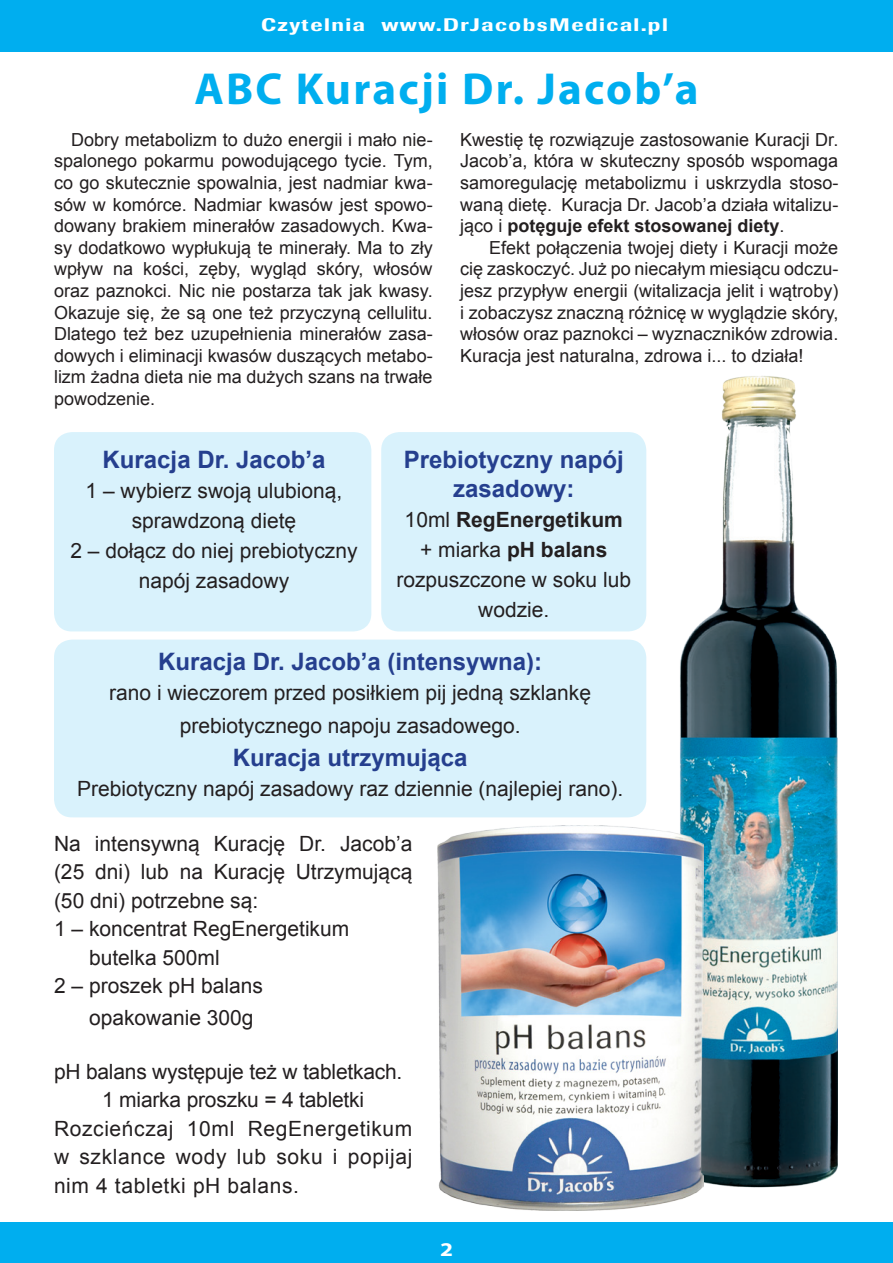
<style>
.page{position:relative;width:893px;height:1263px;background:#fff}
.page>*{position:absolute;margin:0;border:0;box-sizing:border-box;transform-origin:0 0}
.t1{font:700 45px "Myriad Pro";letter-spacing:.05em;color:#00aeef}
.t2{font:700 24px/28.5px "Arial";color:#253f8e;text-align:center}
.t3{font:21px/30px "Arial";color:#231f20;text-align:center}
.t4{font:21px/28.5px "Arial";letter-spacing:.03em;color:#231f20}
.t5{font:700 21px "Arial";color:#231f20}
.t6{font:700 19.5px "Myriad Pro";color:#fff;scale:1.2 1}
.t7{font:18px/21.6px "Arial";color:#231f20}
.t8{font:700 18px "Arial";color:#231f20}
.t9{font:500 18px "Imago";letter-spacing:.07em;color:#fff;scale:1.2 1}
.s1{font-weight:400}
</style>
<div class="page">
<div style="left:54px;top:639px;width:592px;height:178px;background:#d9f2fc;border-radius:18px"></div>
<div style="left:54px;top:432px;width:317px;height:199px;background:#d9f2fc;border-radius:18px"></div>
<div style="left:381px;top:432px;width:265px;height:199px;background:#d9f2fc;border-radius:18px"></div>
<hr style="left:0;top:1222px;width:3px;height:41px;background:#00aeef">
<div style="left:0;top:0;width:893px;height:52px;background:#00aeef"></div>
<div style="left:3px;top:1222px;width:890px;height:41px;background:#00aeef"></div>
<img style="left:680px;top:376px;width:157px;height:812px">
<img style="left:438px;top:825px;width:265px;height:385px">
<p class="t9" style="left:261px;top:14px;width:88px">Czytelnia</p>
<p class="t9" style="left:381px;top:14px;width:240px">www.DrJacobsMedical.pl</p>
<p class="t1" style="left:194px;top:59px;width:506px">ABC Kuracji Dr. Jacob a’</p>
<p class="t7" style="left:71px;top:129px;width:363px">Dobry metabolizm to dużo energii i mało nie-</p>
<p class="t7" style="left:54px;top:150px;width:380px">spalonego pokarmu powodującego tycie. Tym,</p>
<p class="t7" style="left:460px;top:129px;width:379px">Kwestię tę rozwiązuje zastosowanie Kuracji Dr.<br>Jacob ,a’ która w skuteczny sposób wspomaga</p>
<p class="t7" style="left:54px;top:172px;width:380px">co go skutecznie spowalnia, jest nadmiar kwa-</p>
<p class="t7" style="left:460px;top:172px;width:379px">samoregulację metabolizmu i uskrzydla stoso-</p>
<p class="t7" style="left:54px;top:194px;width:380px">sów w komórce. Nadmiar kwasów jest spowo-</p>
<p class="t7" style="left:460px;top:194px;width:93px">waną dietę.</p>
<p class="t7" style="left:561px;top:194px;width:278px">Kuracja Dr. Jacob a’ działa witalizu-</p>
<p class="t7" style="left:54px;top:215px;width:380px">dowany brakiem minerałów zasadowych. Kwa-</p>
<p class="t8" style="left:460px;top:214px;width:326px"><span class="s1">jąco i</span> potęguje efekt stosowanej diety<span class="s1">.</span></p>
<p class="t7" style="left:54px;top:237px;width:380px">sy dodatkowo wypłukują te minerały. Ma to zły</p>
<p class="t7" style="left:143px;top:258px;width:48px">kości,</p>
<p class="t7" style="left:317px;top:258px;width:48px">skóry,</p>
<p class="t7" style="left:374px;top:258px;width:61px">włosów</p>
<p class="t7" style="left:54px;top:258px;width:380px">wpływ<br>oraz paznokci. Nic nie postarza tak jak kwasy.<br>Okazuje się, że są one też przyczyną cellulitu.</p>
<p class="t7" style="left:199px;top:258px;width:43px">zęby,</p>
<p class="t7" style="left:251px;top:258px;width:58px">wygląd</p>
<p class="t7" style="left:113px;top:258px;width:22px">na</p>
<p class="t7" style="left:54px;top:323px;width:380px">Dlatego też bez uzupełnienia minerałów zasa-</p>
<p class="t7" style="left:54px;top:345px;width:380px">dowych i eliminacji kwasów duszących metabo-</p>
<p class="t7" style="left:489px;top:237px;width:350px">Efekt połączenia twojej diety i Kuracji może</p>
<p class="t7" style="left:460px;top:280px;width:379px">jesz przypływ energii (witalizacja jelit i wątroby(</p>
<p class="t7" style="left:460px;top:258px;width:379px">cię zaskoczyć. Już po niecałym miesiącu odczu-</p>
<p class="t7" style="left:460px;top:302px;width:380px;text-align:justify">i zobaczysz znaczną różnicę w wyglądzie skóry, włosów oraz paznokci – wyznaczników zdrowia.<br>Kuracja jest naturalna, zdrowa i... to działa!</p>
<p class="t7" style="left:54px;top:366px;width:380px">lizm żadna dieta nie ma dużych szans na trwałe</p>
<p class="t7" style="left:54px;top:388px;width:103px">powodzenie.</p>
<p class="t2" style="left:103px;top:446px;width:224px">Kuracja Dr. Jacob a’</p>
<p class="t3" style="left:86px;top:476px;width:258px">1 – wybierz swoją ulubioną, sprawdzoną dietę</p>
<p class="t3" style="left:70px;top:536px;width:289px">2 – dołącz do niej prebiotyczny napój zasadowy</p>
<p class="t2" style="left:404px;top:446px;width:222px">Prebiotyczny napój zasadowy:</p>
<p class="t5" style="left:405px;top:505px;width:220px"><span class="s1">10ml</span> RegEnergetikum</p>
<p class="t5" style="left:420px;top:535px;width:189px"><span class="s1">+ miarka</span> pH balans</p>
<p class="t3" style="left:396px;top:565px;width:236px">rozpuszczone w soku lub wodzie.</p>
<p class="t2" style="left:158px;top:648px;width:386px">Kuracja Dr. Jacob a’ (intensywna :(</p>
<p class="t3" style="left:109px;top:678px;width:483px">rano i wieczorem przed posiłkiem pij jedną szklankę</p>
<p class="t3" style="left:180px;top:711px;width:342px">prebiotycznego napoju zasadowego.</p>
<p class="t2" style="left:233px;top:744px;width:236px">Kuracja utrzymująca</p>
<p class="t3" style="left:77px;top:774px;width:548px">Prebiotyczny napój zasadowy raz dziennie (najlepiej rano .(</p>
<p class="t3" style="left:54px;top:829px;width:28px">Na</p>
<p class="t3" style="left:95px;top:829px;width:107px">intensywną</p>
<p class="t3" style="left:214px;top:829px;width:73px">Kurację</p>
<p class="t3" style="left:299px;top:829px;width:28px">Dr.</p>
<p class="t3" style="left:340px;top:829px;width:74px">Jacob a’</p>
<p class="t3" style="left:54px;top:858px;width:206px;line-height:28.5px;text-align:left">(25<br>(50 dni) potrzebne są:</p>
<p class="t3" style="left:54px;top:914px;width:297px">1 – koncentrat RegEnergetikum</p>
<p class="t3" style="left:89px;top:943px;width:132px">butelka 500ml</p>
<p class="t3" style="left:54px;top:971px;width:210px">2 – proszek pH balans</p>
<p class="t3" style="left:89px;top:1003px;width:166px">opakowanie 300g</p>
<p class="t3" style="left:54px;top:1057px;width:350px">pH balans występuje też w tabletkach.</p>
<p class="t3" style="left:102px;top:1085px;width:263px">1 miarka proszku = 4 tabletki</p>
<p class="t4" style="left:248px;top:1114px;width:166px">RegEnergetikum</p>
<p class="t3" style="left:95px;top:857px;width:37px">dni)</p>
<p class="t3" style="left:141px;top:857px;width:30px">lub</p>
<p class="t3" style="left:214px;top:857px;width:73px">Kurację</p>
<p class="t3" style="left:296px;top:857px;width:118px">Utrzymującą</p>
<p class="t3" style="left:180px;top:857px;width:25px">na</p>
<p class="t4" style="left:54px;top:1114px;width:121px">Rozcieńczaj</p>
<p class="t3" style="left:187px;top:1114px;width:49px">10ml</p>
<p class="t4" style="left:79px;top:1143px;width:88px">szklance</p>
<p class="t3" style="left:176px;top:1142px;width:52px">wody</p>
<p class="t3" style="left:237px;top:1142px;width:31px">lub</p>
<p class="t3" style="left:276px;top:1142px;width:48px">soku</p>
<p class="t4" style="left:54px;top:1143px;width:247px">w<br>nim 4 tabletki pH balans.</p>
<p class="t3" style="left:333px;top:1142px;width:6px">i</p>
<p class="t4" style="left:348px;top:1143px;width:66px">popijaj</p>
<p class="t6" style="left:440px;top:1237px;width:12px">2</p>
</div>
